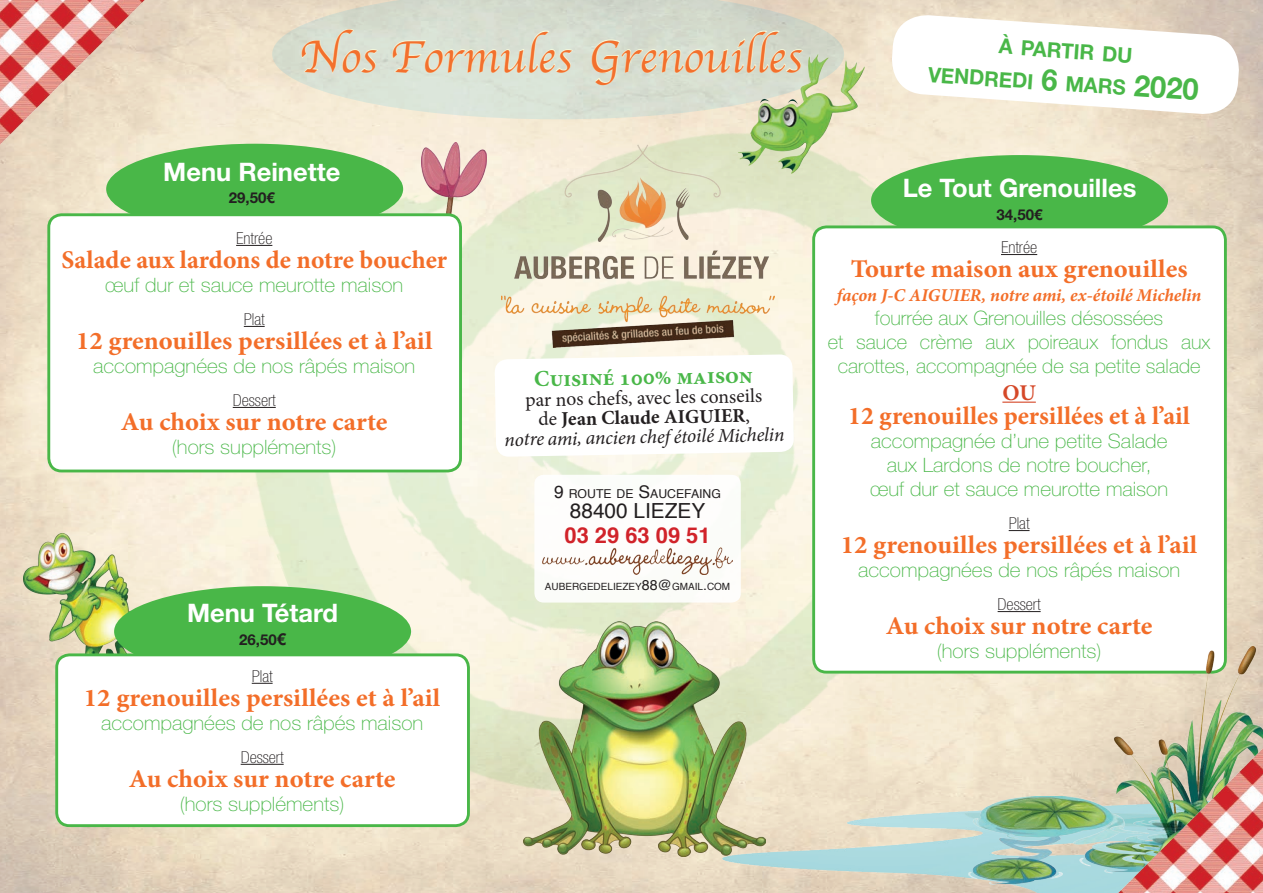
<style>
.page{position:relative;width:1263px;height:893px;background:#fff}
.page>*{position:absolute;margin:0;border:0;box-sizing:border-box;transform-origin:0 0}
.t1{font:46.8px "Apple Chancery";color:#f3702d}
.t2{font:700 25.5px "Minion Pro";color:#f36e29;scale:1.04 1}
.t3{font:700 25.5px "Minion Pro";color:#f36e29}
.t4{font:700 25.5px "Helvetica Neue LT Std";color:#fff}
.t5{font:700 22.65px "Minion Pro";color:#49b748}
.t6{font:700 22.5px "Minion Pro";color:#d54828}
.t7{font:700 21.9px "Helvetica";color:#d1232a}
.t8{font:700 21px/33px "Helvetica Neue";color:#49b748;text-align:center}
.t9{font:20.85px "Helvetica";color:#231f20}
.t10{font:100 19.8px/24px "Helvetica Neue LT Std";color:#49b748;text-align:center;scale:1.04 1}
.t11{font:100 19.8px/24px "Helvetica Neue LT Std";color:#49b748;text-align:center}
.t12{font:italic 19.65px/19.6px "Minion Pro";color:#231f20;text-align:center}
.t13{font:italic 700 18px "Minion Pro";letter-spacing:-.005em;color:#f36e29}
.t14{font:100 condensed 16.5px "Helvetica Neue LT Std";color:#231f20;scale:1.05 1}
.t15{font:700 15px "Helvetica Neue LT Std";color:#231f20}
.t16{font:12.3px "Helvetica";color:#231f20}
.t17{font:9.9px "Helvetica";color:#231f20}
.s1{font-size:16.5px}
.s2{font-style:normal}
.s3{font-weight:700;font-style:normal}
.s4{font-size:17.55px}
.s5{font-size:14.25px}
.s6{font-size:30px}
</style>
<div class="page">
<img style="left:0;top:0;width:1263px;height:893px">
<img style="left:173px;top:30px;width:892px;height:853px">
<img style="left:422px;top:143px;width:64px;height:84px">
<img style="left:23px;top:534px;width:135px;height:153px">
<svg style="left:272px;top:0;width:572px;height:119px;background:#dbdecf"></svg>
<div style="left:114px;top:586px;width:297px;height:91px;background:#49b748;border-radius:50%"></div>
<div style="left:871px;top:155px;width:297px;height:91px;background:#49b748;border-radius:50%"></div>
<div style="left:106px;top:144px;width:297px;height:90px;background:#49b748;border-radius:50%"></div>
<svg style="left:301px;top:28px;width:78px;height:47px;background:#dce3d3"></svg>
<svg style="left:392px;top:30px;width:182px;height:44px;background:#dde4d5"></svg>
<div style="left:814px;top:227px;width:411px;height:445px;background:#fff;border-radius:13px"></div>
<hr style="left:1001px;top:254px;width:36px;height:1px;background:#231f20">
<hr style="left:1002px;top:402px;width:34px;height:1px;background:#d54828">
<svg style="left:1009px;top:530px;width:20px;height:1px"></svg>
<hr style="left:998px;top:611px;width:43px;height:1px;background:#231f20">
<div style="left:812px;top:225px;width:415px;height:449px;border:3px solid #49b748;border-radius:13px"></div>
<div style="left:57px;top:655px;width:411px;height:171px;background:#fff;border-radius:13px"></div>
<svg style="left:252px;top:683px;width:21px;height:1px"></svg>
<hr style="left:241px;top:764px;width:43px;height:1px;background:#231f20">
<div style="left:55px;top:653px;width:415px;height:174px;border:3px solid #49b748;border-radius:13px"></div>
<div style="left:49px;top:215px;width:411px;height:256px;background:#fff;border-radius:13px"></div>
<hr style="left:236px;top:245px;width:36px;height:1px;background:#231f20">
<svg style="left:244px;top:326px;width:21px;height:1px"></svg>
<hr style="left:233px;top:407px;width:43px;height:1px;background:#231f20">
<div style="left:47px;top:213px;width:415px;height:259px;border:3px solid #49b748;border-radius:13px"></div>
<img style="left:523px;top:621px;width:242px;height:166px">
<svg style="left:591px;top:30px;width:213px;height:56px;background:#d9dfcf"></svg>
<img style="left:0;top:0;width:158px;height:158px">
<img style="left:738px;top:54px;width:127px;height:120px">
<img style="left:224px;top:787px;width:881px;height:106px">
<img style="left:968px;top:796px;width:125px;height:89px">
<img style="left:1093px;top:646px;width:170px;height:241px">
<img style="left:1105px;top:735px;width:158px;height:158px">
<svg style="left:494px;top:354px;width:300px;height:103px"></svg>
<img style="left:501px;top:144px;width:273px;height:204px">
<div style="left:534px;top:475px;width:207px;height:128px;background:#fff;border-radius:9px"></div>
<img style="left:543px;top:548px;width:189px;height:26px">
<svg style="left:890px;top:13px;width:351px;height:103px"></svg>
<h1 class="t1" style="left:299px;top:19px;width:505px">Nos Formules Grenouilles</h1>
<p class="t4" style="left:163px;top:156px;width:179px">Menu Reinette</p>
<p class="t15" style="left:229px;top:189px;width:47px">29,50€</p>
<p class="t14" style="left:236px;top:229px;width:36px">Entrée</p>
<p class="t3" style="left:61px;top:242px;width:387px">Salade aux lardons de notre boucher</p>
<p class="t10" style="left:105px;top:273px;width:288px">œuf dur et sauce meurotte maison</p>
<p class="t14" style="left:244px;top:310px;width:21px">Plat</p>
<p class="t2" style="left:76px;top:323px;width:344px">12 grenouilles persillées et à l’ail</p>
<p class="t10" style="left:93px;top:354px;width:311px">accompagnées de nos râpés maison</p>
<p class="t14" style="left:233px;top:391px;width:42px">Dessert</p>
<p class="t2" style="left:121px;top:404px;width:258px">Au choix sur notre carte</p>
<p class="t10" style="left:172px;top:435px;width:160px">(hors suppléments)</p>
<p class="t4" style="left:187px;top:597px;width:153px">Menu Tétard</p>
<p class="t15" style="left:239px;top:630px;width:48px">26,50<span class="s1">€</span></p>
<p class="t14" style="left:252px;top:667px;width:21px">Plat</p>
<p class="t2" style="left:84px;top:679px;width:344px">12 grenouilles persillées et à l’ail</p>
<p class="t10" style="left:101px;top:711px;width:311px">accompagnées de nos râpés maison</p>
<p class="t14" style="left:241px;top:748px;width:42px">Dessert</p>
<p class="t2" style="left:129px;top:760px;width:258px">Au choix sur notre carte</p>
<p class="t10" style="left:180px;top:792px;width:160px">(hors suppléments)</p>
<p class="t5" style="left:534px;top:363px;width:220px;rotate:-1deg">Cuisiné 100% maison</p>
<p class="t12" style="left:504px;top:390px;width:281px;rotate:-1deg"><span class="s2">par nos chefs, avec les conseils<br>de</span> <span class="s3">Jean Claude AIGUIER</span><span class="s2">,<br></span>notre ami, ancien chef étoilé Michelin</p>
<p class="t16" style="left:554px;top:484px;width:168px"><span class="s4">9</span> ROUTE DE <span class="s4">S</span>AUCEFAING</p>
<p class="t9" style="left:570px;top:494px;width:137px">88400 LIEZEY</p>
<p class="t7" style="left:564px;top:517px;width:148px">03 29 63 09 51</p>
<p class="t17" style="left:545px;top:579px;width:187px">AUBERGEDELIEZEY<span class="s5">88@</span>GMAIL<span class="s5">.</span>COM</p>
<p class="t8" style="left:932px;top:25px;width:272px;rotate:4deg">à partir du<br>vendredi <span class="s6">6</span> mars <span class="s6">2020</span></p>
<p class="t4" style="left:903px;top:172px;width:235px">Le Tout Grenouilles</p>
<p class="t15" style="left:996px;top:205px;width:47px">34,50€</p>
<p class="t14" style="left:1001px;top:238px;width:36px">Entrée</p>
<p class="t2" style="left:851px;top:251px;width:325px">Tourte maison aux grenouilles</p>
<p class="t13" style="left:837px;top:282px;width:366px">façon J-C AIGUIER, notre ami, ex-étoilé Michelin</p>
<p class="t11" style="left:828px;top:306px;width:384px">fourrée aux Grenouilles désossées<br>et sauce crème aux poireaux fondus aux carottes, accompagnée de sa petite salade</p>
<p class="t6" style="left:1002px;top:377px;width:35px">OU</p>
<p class="t3" style="left:848px;top:398px;width:343px">12 grenouilles persillées et à l’ail</p>
<p class="t10" style="left:870px;top:429px;width:288px">accompagnée d’une petite Salade aux Lardons de notre boucher, œuf dur et sauce meurotte maison</p>
<p class="t14" style="left:1009px;top:514px;width:21px">Plat</p>
<p class="t2" style="left:841px;top:527px;width:344px">12 grenouilles persillées et à l’ail</p>
<p class="t10" style="left:858px;top:558px;width:311px">accompagnées de nos râpés maison</p>
<p class="t14" style="left:998px;top:595px;width:42px">Dessert</p>
<p class="t2" style="left:886px;top:608px;width:258px">Au choix sur notre carte</p>
<p class="t10" style="left:937px;top:639px;width:160px">(hors suppléments)</p>
</div>
